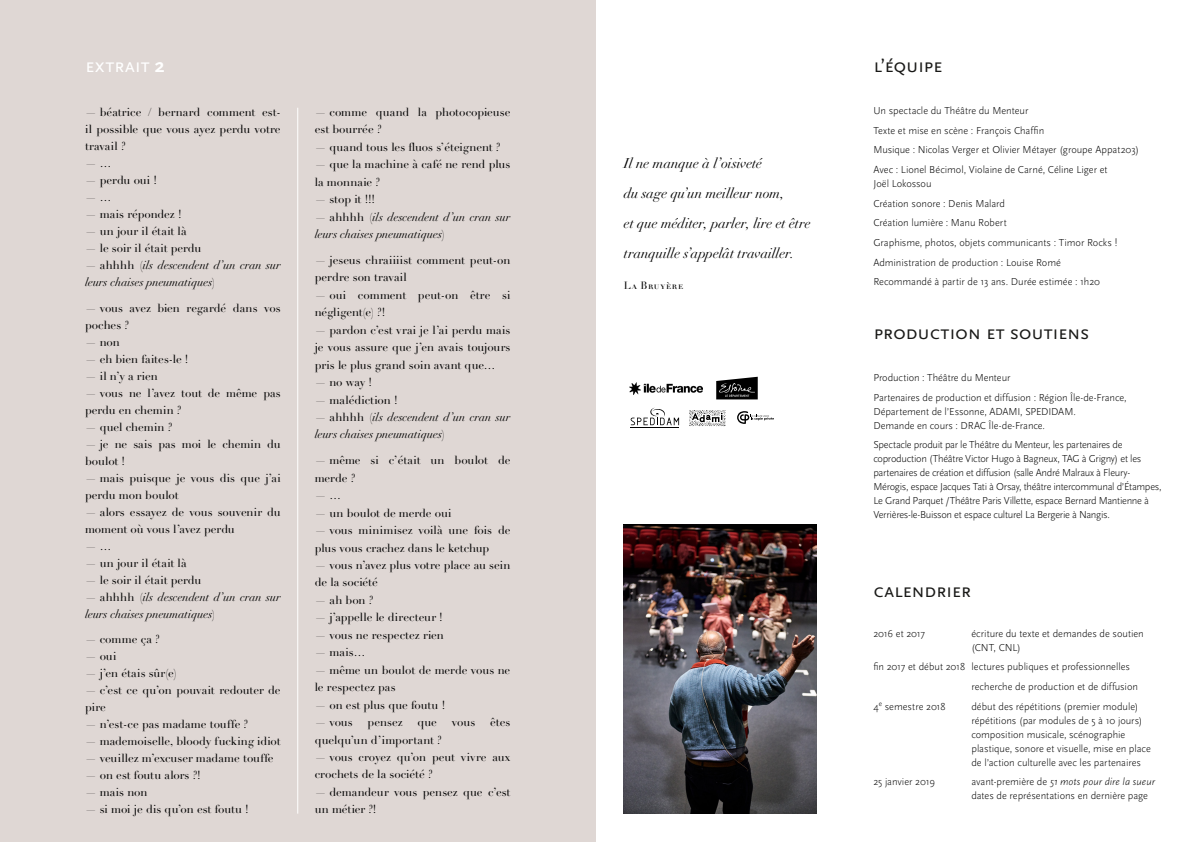
<style>
.page{position:relative;width:1191px;height:842px;background:#fff}
.page>*{position:absolute;margin:0;border:0;box-sizing:border-box;transform-origin:0 0}
.t1{font:20px "Scala Sans Caps";letter-spacing:-.015em;color:#191917}
.t2{font:20px "Scala Sans Caps";color:#fff}
.t3{font:italic 14px/30px "Didot LT Std";letter-spacing:-.01em;color:#000}
.t4{font:11.5px/17.4px "Didot LT Std";letter-spacing:-.01em;color:#000}
.t5{font:italic 11.5px/17px "Didot LT Std";color:#000}
.t6{font:300 10.5px/19.7px "Scala Sans";letter-spacing:-.01em;color:#000}
.t7{font:300 10.5px/14px "Scala Sans";letter-spacing:-.03em;color:#000}
.t8{font:10.5px "Didot LT Std";letter-spacing:.08em;color:#000}
.s1{font-family:"Scala Sans";font-weight:700}
.s2{font-style:normal}
.s3{font-style:italic}
</style>
<div class="page">
<div style="left:0;top:0;width:595px;height:842px;background:#dfd7d4"></div>
<hr style="left:297px;top:108px;width:1px;height:706px;background:#fff">
<svg style="left:630px;top:408px;width:49px;height:20px"></svg>
<svg style="left:689px;top:410px;width:37px;height:17px"></svg>
<svg style="left:737px;top:411px;width:37px;height:13px"></svg>
<img style="left:629px;top:383px;width:74px;height:12px">
<svg style="left:716px;top:377px;width:41px;height:22px"></svg>
<img style="left:624px;top:525px;width:192px;height:288px">
<h1 class="t2" style="left:85px;top:54px;width:81px">extrait <span class="s1">2</span></h1>
<p class="t4" style="left:85px;top:104px;width:197px;line-height:17px;text-align:justify">— béatrice / bernard comment est&shy;il possible que vous ayez perdu votre travail ?</p>
<p class="t4" style="left:85px;top:155px;width:28px">— …</p>
<p class="t4" style="left:85px;top:172px;width:74px">— perdu oui !</p>
<p class="t4" style="left:85px;top:189px;width:28px">— …</p>
<p class="t4" style="left:85px;top:206px;width:98px">— mais répondez !</p>
<p class="t4" style="left:85px;top:223px;width:103px">— un jour il était là</p>
<p class="t4" style="left:85px;top:240px;width:118px">— le soir il était perdu</p>
<p class="t5" style="left:85px;top:257px;width:197px"><span class="s2">— ahhhh (</span>ils descendent d’un cran sur leurs chaises pneumatiques<span class="s2">)</span></p>
<p class="t4" style="left:85px;top:299px;width:197px;line-height:17px">— vous avez bien regardé dans vos poches ?</p>
<p class="t4" style="left:85px;top:333px;width:36px">— non</p>
<p class="t4" style="left:85px;top:350px;width:105px">— eh bien faites-le !</p>
<p class="t4" style="left:85px;top:367px;width:74px">— il n’y a rien</p>
<p class="t4" style="left:85px;top:384px;width:197px;line-height:17px">— vous ne l’avez tout de même pas perdu en chemin ?</p>
<p class="t4" style="left:85px;top:418px;width:89px">— quel chemin ?</p>
<p class="t4" style="left:85px;top:435px;width:197px;line-height:17px">— je ne sais pas moi le chemin du boulot !</p>
<p class="t4" style="left:85px;top:470px;width:197px;line-height:17px">— mais puisque je vous dis que j’ai perdu mon boulot</p>
<p class="t4" style="left:85px;top:504px;width:197px;line-height:17px">— alors essayez de vous souvenir du moment où vous l’avez perdu</p>
<p class="t4" style="left:85px;top:537px;width:28px">— …</p>
<p class="t4" style="left:85px;top:554px;width:103px">— un jour il était là</p>
<p class="t4" style="left:85px;top:571px;width:118px">— le soir il était perdu</p>
<p class="t5" style="left:85px;top:589px;width:197px"><span class="s2">— ahhhh (</span>ils descendent d’un cran sur leurs chaises pneumatiques<span class="s2">)</span></p>
<p class="t4" style="left:85px;top:631px;width:76px">— comme ça ?</p>
<p class="t4" style="left:85px;top:648px;width:33px">— oui</p>
<p class="t4" style="left:85px;top:665px;width:93px">— j’en étais sûr(e)</p>
<p class="t4" style="left:85px;top:682px;width:197px;line-height:17px">— c’est ce qu’on pouvait redouter de pire</p>
<p class="t4" style="left:85px;top:716px;width:165px">— n’est-ce pas madame touffe ?</p>
<p class="t4" style="left:85px;top:733px;width:197px">— mademoiselle, bloody fucking idiot</p>
<p class="t4" style="left:85px;top:750px;width:190px">— veuillez m’excuser madame touffe</p>
<p class="t4" style="left:85px;top:767px;width:117px">— on est foutu alors ?!</p>
<p class="t4" style="left:85px;top:784px;width:64px">— mais non</p>
<p class="t4" style="left:85px;top:801px;width:165px">— si moi je dis qu’on est foutu !</p>
<p class="t4" style="left:315px;top:103px;width:197px">— comme quand la photocopieuse est bourrée ?</p>
<p class="t4" style="left:315px;top:138px;width:187px">— quand tous les fluos s’éteignent ?</p>
<p class="t4" style="left:315px;top:156px;width:197px">— que la machine à café ne rend plus la monnaie ?</p>
<p class="t4" style="left:315px;top:191px;width:62px">— stop it !!!</p>
<p class="t5" style="left:315px;top:208px;width:197px;line-height:17.4px"><span class="s2">— ahhhh (</span>ils descendent d’un cran sur leurs chaises pneumatiques<span class="s2">)</span></p>
<p class="t4" style="left:315px;top:252px;width:197px">— jeseus chraiiiist comment peut-on perdre son travail</p>
<p class="t4" style="left:315px;top:286px;width:197px">— oui comment peut-on être si négligent(e) ?!</p>
<p class="t4" style="left:315px;top:321px;width:197px;text-align:justify">— pardon c’est vrai je l’ai perdu mais je vous assure que j’en avais toujours pris le plus grand soin avant que…</p>
<p class="t4" style="left:315px;top:374px;width:59px">— no way !</p>
<p class="t4" style="left:315px;top:391px;width:84px">— malédiction !</p>
<p class="t5" style="left:315px;top:408px;width:197px;line-height:17.4px"><span class="s2">— ahhhh (</span>ils descendent d’un cran sur leurs chaises pneumatiques<span class="s2">)</span></p>
<p class="t4" style="left:315px;top:452px;width:197px">— même si c’était un boulot de merde ?</p>
<p class="t4" style="left:315px;top:487px;width:28px">— …</p>
<p class="t4" style="left:315px;top:504px;width:138px">— un boulot de merde oui</p>
<p class="t4" style="left:315px;top:522px;width:197px">— vous minimisez voilà une fois de plus vous crachez dans le ketchup</p>
<p class="t4" style="left:315px;top:557px;width:197px">— vous n’avez plus votre place au sein de la société</p>
<p class="t4" style="left:315px;top:591px;width:60px">— ah bon ?</p>
<p class="t4" style="left:315px;top:609px;width:130px">— j’appelle le directeur !</p>
<p class="t4" style="left:315px;top:626px;width:131px">— vous ne respectez rien</p>
<p class="t4" style="left:315px;top:644px;width:52px">— mais…</p>
<p class="t4" style="left:315px;top:661px;width:197px">— même un boulot de merde vous ne le respectez pas</p>
<p class="t4" style="left:315px;top:696px;width:132px">— on est plus que foutu !</p>
<p class="t4" style="left:315px;top:714px;width:39px">— vous</p>
<p class="t4" style="left:368px;top:714px;width:37px">pensez</p>
<p class="t4" style="left:417px;top:714px;width:21px">que</p>
<p class="t4" style="left:452px;top:714px;width:25px">vous</p>
<p class="t4" style="left:490px;top:714px;width:22px">êtes</p>
<p class="t4" style="left:315px;top:731px;width:129px">quelqu’un d’important ?</p>
<p class="t4" style="left:315px;top:748px;width:197px">— vous croyez qu’on peut vivre aux crochets de la société ?</p>
<p class="t4" style="left:315px;top:783px;width:197px">— demandeur vous pensez que c’est un métier ?!</p>
<p class="t3" style="left:624px;top:149px;width:188px">Il ne manque à l’oisiveté<br>du sage qu’un meilleur nom,<br>et que méditer, parler, lire et être tranquille s’appelât travailler.</p>
<p class="t8" style="left:624px;top:279px;width:61px">La Bruyère</p>
<h1 class="t1" style="left:873px;top:54px;width:71px">l’équipe</h1>
<p class="t6" style="left:873px;top:101px;width:267px">Un spectacle du Théâtre du Menteur<br>Texte et mise en scène : François Chaffin<br>Musique : Nicolas Verger et Olivier Métayer (groupe Appat203)<br>Avec : Lionel Bécimol, Violaine de Carné, Céline Liger et</p>
<p class="t6" style="left:873px;top:174px;width:245px">Joël Lokossou<br>Création sonore : Denis Malard<br>Création lumière : Manu Robert<br>Graphisme, photos, objets communicants : Timor Rocks !<br>Administration de production : Louise Romé Recommandé à partir de 13 ans. Durée estimée : 1h20</p>
<h1 class="t1" style="left:873px;top:321px;width:217px">production et soutiens</h1>
<p class="t6" style="left:873px;top:368px;width:255px">Production : Théâtre du Menteur<br>Partenaires de production et diffusion : Région Île-de-France,</p>
<p class="t6" style="left:873px;top:404px;width:204px;line-height:14px">Département de l’Essonne, ADAMI, SPEDIDAM.<br>Demande en cours : DRAC Île-de-France.</p>
<p class="t7" style="left:873px;top:438px;width:290px">Spectacle produit par le Théâtre du Menteur, les partenaires de coproduction (Théâtre Victor Hugo à Bagneux, TAG à Grigny) et les partenaires de création et diffusion (salle André Malraux à Fleury-Mérogis, espace Jacques Tati à Orsay, théâtre intercommunal d’Étampes, Le Grand Parquet /Théâtre Paris Villette, espace Bernard Mantienne à Verrières-le-Buisson et espace culturel La Bergerie à Nangis.</p>
<h1 class="t1" style="left:873px;top:580px;width:99px">calendrier</h1>
<p class="t6" style="left:873px;top:623px;width:53px">2016 et 2017</p>
<p class="t6" style="left:971px;top:626px;width:174px;line-height:14px">écriture du texte et demandes de soutien (CNT, CNL)</p>
<p class="t6" style="left:873px;top:657px;width:258px">fin 2017 et début 2018 lectures publiques et professionnelles</p>
<p class="t6" style="left:971px;top:677px;width:168px">recherche de production et de diffusion</p>
<p class="t6" style="left:873px;top:696px;width:74px">4<sup>e</sup> semestre 2018</p>
<p class="t6" style="left:971px;top:699px;width:181px;line-height:14px">début des répétitions (premier module) répétitions (par modules de 5 à 10 jours) composition musicale, scénographie plastique, sonore et visuelle, mise en place de l’action culturelle avec les partenaires</p>
<p class="t6" style="left:873px;top:772px;width:63px">25 janvier 2019</p>
<p class="t6" style="left:971px;top:775px;width:185px;line-height:14px">avant-première de <span class="s3">51 mots pour dire la sueur </span>dates de représentations en dernière page</p>
</div>
